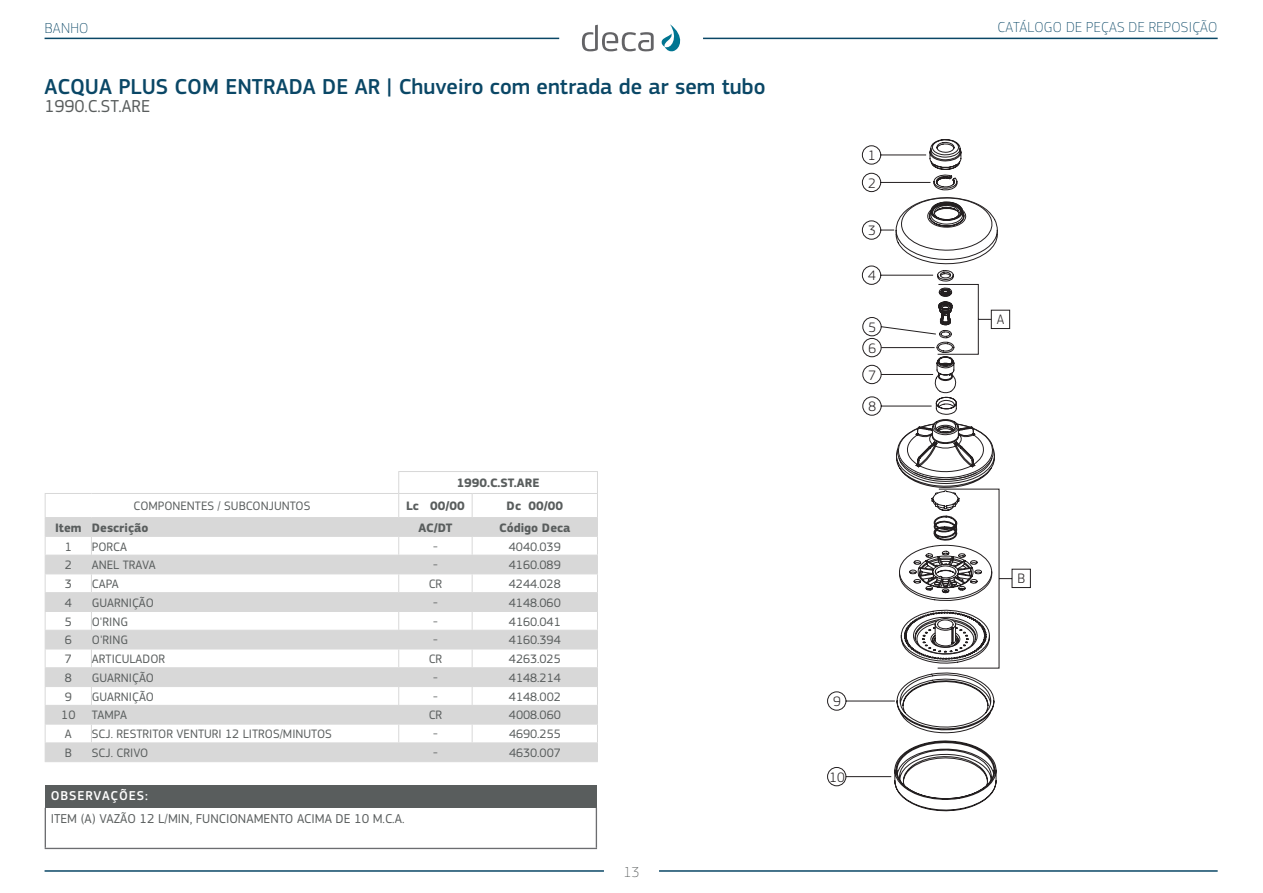
<style>
.page{position:relative;width:1263px;height:893px;background:#fff}
.page>*{position:absolute;margin:0;border:0;box-sizing:border-box;transform-origin:0 0}
.t1{font:500 22.5px "PF Square Sans Pro";color:#0a4766}
.t2{font:18px "PF Square Sans Pro";color:#595d5d}
.t3{font:100 15px "PF Square Sans Pro";letter-spacing:.02em;color:#0a4766}
.t4{font:100 15px "PF Square Sans Pro";color:#595d5d}
.t5{font:300 14.25px/20.9px "PF Square Sans Pro";color:#231f20}
.t6{font:13.35px "PF Square Sans Pro";color:#595d5d}
.t7{font:500 13.35px "PF Square Sans Pro";letter-spacing:.07em;color:#fff}
.t8{font:12.75px "PF Square Sans Pro";color:#595d5d}
.t9{font:700 12.75px "PF Square Sans Pro";color:#595d5d}
</style>
<div class="page">
<svg style="left:46px;top:518px;width:551px;height:243px;fill:#d8d8d8"></svg>
<hr style="left:398px;top:471px;width:74px;height:1px;background:#d8d8d8">
<hr style="left:472px;top:471px;width:126px;height:1px;background:#d8d8d8">
<hr style="left:45px;top:493px;width:46px;height:1px;background:#d8d8d8">
<hr style="left:91px;top:493px;width:308px;height:1px;background:#d8d8d8">
<hr style="left:399px;top:493px;width:73px;height:1px;background:#d8d8d8">
<hr style="left:472px;top:493px;width:126px;height:1px;background:#d8d8d8">
<hr style="left:45px;top:517px;width:46px;height:1px;background:#d8d8d8">
<hr style="left:91px;top:517px;width:308px;height:1px;background:#d8d8d8">
<hr style="left:399px;top:517px;width:73px;height:1px;background:#d8d8d8">
<hr style="left:472px;top:517px;width:126px;height:1px;background:#d8d8d8">
<hr style="left:45px;top:536px;width:46px;height:1px;background:#d8d8d8">
<hr style="left:91px;top:536px;width:308px;height:1px;background:#d8d8d8">
<hr style="left:399px;top:536px;width:73px;height:1px;background:#d8d8d8">
<hr style="left:472px;top:536px;width:126px;height:1px;background:#d8d8d8">
<hr style="left:45px;top:555px;width:46px;height:1px;background:#d8d8d8">
<hr style="left:91px;top:555px;width:308px;height:1px;background:#d8d8d8">
<hr style="left:399px;top:555px;width:73px;height:1px;background:#d8d8d8">
<hr style="left:472px;top:555px;width:126px;height:1px;background:#d8d8d8">
<hr style="left:45px;top:573px;width:46px;height:1px;background:#d8d8d8">
<hr style="left:91px;top:573px;width:308px;height:1px;background:#d8d8d8">
<hr style="left:399px;top:573px;width:73px;height:1px;background:#d8d8d8">
<hr style="left:472px;top:573px;width:126px;height:1px;background:#d8d8d8">
<hr style="left:45px;top:592px;width:46px;height:1px;background:#d8d8d8">
<hr style="left:91px;top:592px;width:308px;height:1px;background:#d8d8d8">
<hr style="left:399px;top:592px;width:73px;height:1px;background:#d8d8d8">
<hr style="left:472px;top:592px;width:126px;height:1px;background:#d8d8d8">
<hr style="left:45px;top:611px;width:46px;height:1px;background:#d8d8d8">
<hr style="left:91px;top:611px;width:308px;height:1px;background:#d8d8d8">
<hr style="left:399px;top:611px;width:73px;height:1px;background:#d8d8d8">
<hr style="left:472px;top:611px;width:126px;height:1px;background:#d8d8d8">
<hr style="left:45px;top:630px;width:46px;height:1px;background:#d8d8d8">
<hr style="left:91px;top:630px;width:308px;height:1px;background:#d8d8d8">
<hr style="left:399px;top:630px;width:73px;height:1px;background:#d8d8d8">
<hr style="left:472px;top:630px;width:126px;height:1px;background:#d8d8d8">
<svg style="left:45px;top:494px;width:1px;height:267px"></svg>
<hr style="left:45px;top:649px;width:46px;height:1px;background:#d8d8d8">
<hr style="left:91px;top:649px;width:308px;height:1px;background:#d8d8d8">
<hr style="left:399px;top:649px;width:73px;height:1px;background:#d8d8d8">
<hr style="left:472px;top:649px;width:126px;height:1px;background:#d8d8d8">
<svg style="left:91px;top:518px;width:1px;height:243px"></svg>
<svg style="left:398px;top:472px;width:1px;height:289px"></svg>
<svg style="left:472px;top:494px;width:1px;height:267px"></svg>
<svg style="left:597px;top:472px;width:1px;height:289px"></svg>
<hr style="left:45px;top:667px;width:46px;height:1px;background:#d8d8d8">
<hr style="left:91px;top:667px;width:308px;height:1px;background:#d8d8d8">
<hr style="left:399px;top:667px;width:73px;height:1px;background:#d8d8d8">
<hr style="left:472px;top:667px;width:126px;height:1px;background:#d8d8d8">
<hr style="left:45px;top:686px;width:46px;height:1px;background:#d8d8d8">
<hr style="left:91px;top:686px;width:308px;height:1px;background:#d8d8d8">
<hr style="left:399px;top:686px;width:73px;height:1px;background:#d8d8d8">
<hr style="left:472px;top:686px;width:126px;height:1px;background:#d8d8d8">
<hr style="left:45px;top:705px;width:46px;height:1px;background:#d8d8d8">
<hr style="left:91px;top:705px;width:308px;height:1px;background:#d8d8d8">
<hr style="left:399px;top:705px;width:73px;height:1px;background:#d8d8d8">
<hr style="left:472px;top:705px;width:126px;height:1px;background:#d8d8d8">
<hr style="left:45px;top:724px;width:46px;height:1px;background:#d8d8d8">
<hr style="left:91px;top:724px;width:308px;height:1px;background:#d8d8d8">
<hr style="left:399px;top:724px;width:73px;height:1px;background:#d8d8d8">
<hr style="left:472px;top:724px;width:126px;height:1px;background:#d8d8d8">
<hr style="left:45px;top:742px;width:46px;height:1px;background:#d8d8d8">
<hr style="left:91px;top:742px;width:308px;height:1px;background:#d8d8d8">
<hr style="left:399px;top:742px;width:73px;height:1px;background:#d8d8d8">
<hr style="left:472px;top:742px;width:126px;height:1px;background:#d8d8d8">
<hr style="left:45px;top:761px;width:46px;height:1px;background:#d8d8d8">
<hr style="left:91px;top:761px;width:308px;height:1px;background:#d8d8d8">
<hr style="left:399px;top:761px;width:73px;height:1px;background:#d8d8d8">
<hr style="left:472px;top:761px;width:126px;height:1px;background:#d8d8d8">
<div style="left:45px;top:785px;width:551px;height:23px;background:#595d5d"></div>
<hr style="left:45px;top:808px;width:1px;height:40px;background:#6c6d70">
<hr style="left:596px;top:808px;width:1px;height:40px;background:#6c6d70">
<hr style="left:45px;top:848px;width:552px;height:1px;background:#6c6d70">
<svg style="left:894px;top:139px;width:103px;height:673px"></svg>
<svg style="left:895px;top:193px;width:103px;height:91px"></svg>
<svg style="left:861px;top:265px;width:135px;height:151px"></svg>
<svg style="left:827px;top:691px;width:69px;height:20px"></svg>
<svg style="left:827px;top:767px;width:65px;height:20px"></svg>
<svg style="left:880px;top:284px;width:151px;height:385px"></svg>
<svg style="left:861px;top:145px;width:66px;height:20px"></svg>
<svg style="left:861px;top:172px;width:70px;height:21px"></svg>
<div style="left:991px;top:310px;width:19px;height:19px;border:1px solid #231f20"></div>
<svg style="left:861px;top:220px;width:34px;height:20px"></svg>
<svg style="left:582px;top:25px;width:72px;height:26px"></svg>
<svg style="left:661px;top:24px;width:20px;height:28px"></svg>
<hr style="left:45px;top:38px;width:514px;height:1px;background:#0a4766">
<hr style="left:45px;top:870px;width:559px;height:2px;background:#0a4766">
<hr style="left:703px;top:38px;width:515px;height:1px;background:#0a4766">
<hr style="left:659px;top:870px;width:559px;height:2px;background:#0a4766">
<p class="t3" style="left:45px;top:19px;width:45px">BANHO</p>
<p class="t3" style="left:997px;top:18px;width:222px">CATÁLOGO DE PEÇAS DE REPOSIÇÃO</p>
<h1 class="t1" style="left:45px;top:74px;width:722px">ACQUA PLUS COM ENTRADA DE AR | Chuveiro com entrada de ar sem tubo</h1>
<h2 class="t2" style="left:45px;top:95px;width:107px">1990.C.ST.ARE</h2>
<p class="t9" style="left:457px;top:475px;width:84px">1990.C.ST.ARE</p>
<p class="t8" style="left:134px;top:499px;width:178px">COMPONENTES / SUBCONJUNTOS</p>
<p class="t9" style="left:406px;top:498px;width:60px">Lc 00/00</p>
<p class="t9" style="left:507px;top:498px;width:58px">Dc 00/00</p>
<p class="t9" style="left:55px;top:520px;width:95px">Item Descrição</p>
<p class="t9" style="left:418px;top:520px;width:36px">AC/DT</p>
<p class="t9" style="left:499px;top:520px;width:73px">Código Deca</p>
<p class="t8" style="left:65px;top:539px;width:9px">1</p>
<p class="t8" style="left:92px;top:539px;width:37px">PORCA</p>
<p class="t8" style="left:433px;top:539px;width:6px">-</p>
<p class="t8" style="left:509px;top:539px;width:53px">4040.039</p>
<p class="t8" style="left:65px;top:558px;width:9px">2</p>
<p class="t8" style="left:92px;top:558px;width:66px">ANEL TRAVA</p>
<p class="t8" style="left:433px;top:558px;width:6px">-</p>
<p class="t8" style="left:509px;top:558px;width:53px">4160.089</p>
<p class="t8" style="left:65px;top:576px;width:9px">3</p>
<p class="t8" style="left:92px;top:576px;width:28px">CAPA</p>
<p class="t8" style="left:429px;top:576px;width:15px">CR</p>
<p class="t8" style="left:509px;top:576px;width:53px">4244.028</p>
<p class="t8" style="left:65px;top:595px;width:9px">4</p>
<p class="t8" style="left:92px;top:595px;width:64px">GUARNIÇÃO</p>
<p class="t8" style="left:433px;top:595px;width:6px">-</p>
<p class="t8" style="left:509px;top:595px;width:53px">4148.060</p>
<p class="t8" style="left:65px;top:614px;width:9px">5</p>
<p class="t8" style="left:92px;top:614px;width:38px">O'RING</p>
<p class="t8" style="left:433px;top:614px;width:6px">-</p>
<p class="t8" style="left:509px;top:614px;width:53px">4160.041</p>
<p class="t8" style="left:65px;top:633px;width:9px">6</p>
<p class="t8" style="left:92px;top:633px;width:38px">O'RING</p>
<p class="t8" style="left:433px;top:633px;width:6px">-</p>
<p class="t8" style="left:509px;top:633px;width:53px">4160.394</p>
<p class="t8" style="left:65px;top:651px;width:9px">7</p>
<p class="t8" style="left:92px;top:651px;width:75px">ARTICULADOR</p>
<p class="t8" style="left:429px;top:651px;width:15px">CR</p>
<p class="t8" style="left:509px;top:651px;width:53px">4263.025</p>
<p class="t8" style="left:65px;top:670px;width:9px">8</p>
<p class="t8" style="left:92px;top:670px;width:64px">GUARNIÇÃO</p>
<p class="t8" style="left:433px;top:670px;width:6px">-</p>
<p class="t8" style="left:509px;top:670px;width:53px">4148.214</p>
<p class="t8" style="left:65px;top:689px;width:9px">9</p>
<p class="t8" style="left:92px;top:689px;width:64px">GUARNIÇÃO</p>
<p class="t8" style="left:433px;top:689px;width:6px">-</p>
<p class="t8" style="left:509px;top:689px;width:53px">4148.002</p>
<p class="t8" style="left:61px;top:708px;width:16px">10</p>
<p class="t8" style="left:92px;top:708px;width:37px">TAMPA</p>
<p class="t8" style="left:429px;top:708px;width:15px">CR</p>
<p class="t8" style="left:509px;top:708px;width:53px">4008.060</p>
<p class="t8" style="left:65px;top:727px;width:8px">A</p>
<p class="t8" style="left:92px;top:727px;width:241px">SCJ. RESTRITOR VENTURI 12 LITROS/MINUTOS</p>
<p class="t8" style="left:433px;top:727px;width:6px">-</p>
<p class="t8" style="left:509px;top:727px;width:53px">4690.255</p>
<p class="t8" style="left:65px;top:745px;width:9px">B</p>
<p class="t8" style="left:92px;top:745px;width:58px">SCJ. CRIVO</p>
<p class="t8" style="left:433px;top:745px;width:6px">-</p>
<p class="t8" style="left:509px;top:745px;width:53px">4630.007</p>
<p class="t7" style="left:51px;top:788px;width:99px">OBSERVAÇÕES:</p>
<p class="t6" style="left:51px;top:811px;width:355px">ITEM (A) VAZÃO 12 L/MIN, FUNCIONAMENTO ACIMA DE 10 M.C.A.</p>
<p class="t4" style="left:623px;top:864px;width:17px">13</p>
<p class="t5" style="left:868px;top:141px;width:9px;line-height:27.5px">1<br>2</p>
<p class="t5" style="left:868px;top:220px;width:9px">3</p>
<p class="t5" style="left:868px;top:265px;width:9px">4</p>
<p class="t5" style="left:868px;top:316px;width:9px">5<br>6</p>
<p class="t5" style="left:868px;top:364px;width:9px">7</p>
<p class="t5" style="left:868px;top:396px;width:9px">8</p>
<p class="t5" style="left:833px;top:691px;width:9px">9</p>
<p class="t5" style="left:829px;top:766px;width:17px">10</p>
<p class="t5" style="left:997px;top:309px;width:9px">A</p>
<p class="t5" style="left:1017px;top:568px;width:9px">B</p>
</div>
